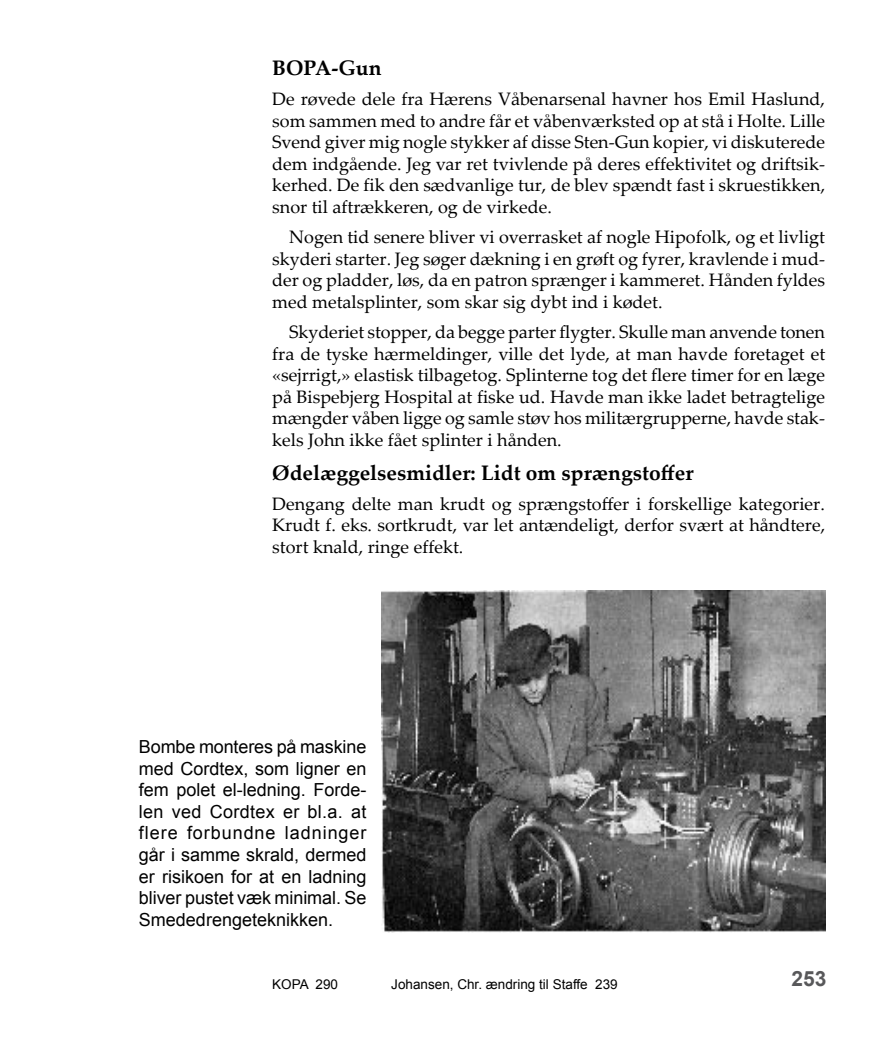
<style>
.page{position:relative;width:889px;height:1063px;background:#fff}
.page>*{position:absolute;margin:0;border:0;box-sizing:border-box;transform-origin:0 0}
.t1{font:700 21px "Palatino Linotype";color:#000}
.t2{font:700 21px "Arial";color:#58585a}
.t3{font:18px/21.6px "Palatino Linotype";color:#000;text-align:justify}
.t4{font:18px/21.6px "Arial";color:#000;text-align:justify}
.t5{font:13.5px "Arial";color:#000}
</style>
<div class="page">
<img style="left:381px;top:591px;width:444px;height:341px">
<p class="t1" style="left:272px;top:53px;width:111px">BOPA-Gun</p>
<p class="t3" style="left:272px;top:87px;width:554px">De røvede dele fra Hærens Våbenarsenal havner hos Emil Haslund, som sammen med to andre får et våbenværksted op at stå i Holte. Lille Svend giver mig nogle stykker af disse Sten-Gun kopier, vi diskuterede dem indgående. Jeg var ret tvivlende på deres effektivitet og driftsik&shy;kerhed. De fik den sædvanlige tur, de blev spændt fast i skruestikken, snor til aftrækkeren, og de virkede.</p>
<p class="t3" style="left:272px;top:225px;width:554px;text-indent:17px">Nogen tid senere bliver vi overrasket af nogle Hipofolk, og et livligt skyderi starter. Jeg søger dækning i en grøft og fyrer, kravlende i mud&shy;der og pladder, løs, da en patron sprænger i kammeret. Hånden fyldes med metalsplinter, som skar sig dybt ind i kødet.</p>
<p class="t3" style="left:272px;top:320px;width:554px;text-indent:17px">Skyderiet stopper, da begge parter flygter. Skulle man anvende tonen fra de tyske hærmeldinger, ville det lyde, at man havde foretaget et «sejrrigt,» elastisk tilbagetog. Splinterne tog det flere timer for en læge på Bispebjerg Hospital at fiske ud. Havde man ikke ladet betragtelige mængder våben ligge og samle støv hos militærgrupperne, havde stak&shy;kels John ikke fået splinter i hånden.</p>
<p class="t1" style="left:272px;top:458px;width:423px">Ødelæggelsesmidler: Lidt om sprængstoffer</p>
<p class="t3" style="left:272px;top:492px;width:554px">Dengang delte man krudt og sprængstoffer i forskellige kategorier.<br>Krudt f. eks. sortkrudt, var let antændeligt, derfor svært at håndtere, stort knald, ringe effekt.</p>
<p class="t4" style="left:139px;top:736px;width:229px">Bombe monteres på maskine med Cordtex, som ligner en fem polet el-ledning. Forde&shy;len ved Cordtex er bl.a. at flere forbundne ladninger går i samme skrald, dermed er risikoen for at en ladning bliver pustet væk minimal. Se Smededrengeteknikken.</p>
<p class="t5" style="left:272px;top:976px;width:67px">KOPA 290</p>
<p class="t5" style="left:391px;top:976px;width:228px">Johansen, Chr. ændring til Staffe 239</p>
<p class="t2" style="left:791px;top:965px;width:37px">253</p>
</div>
